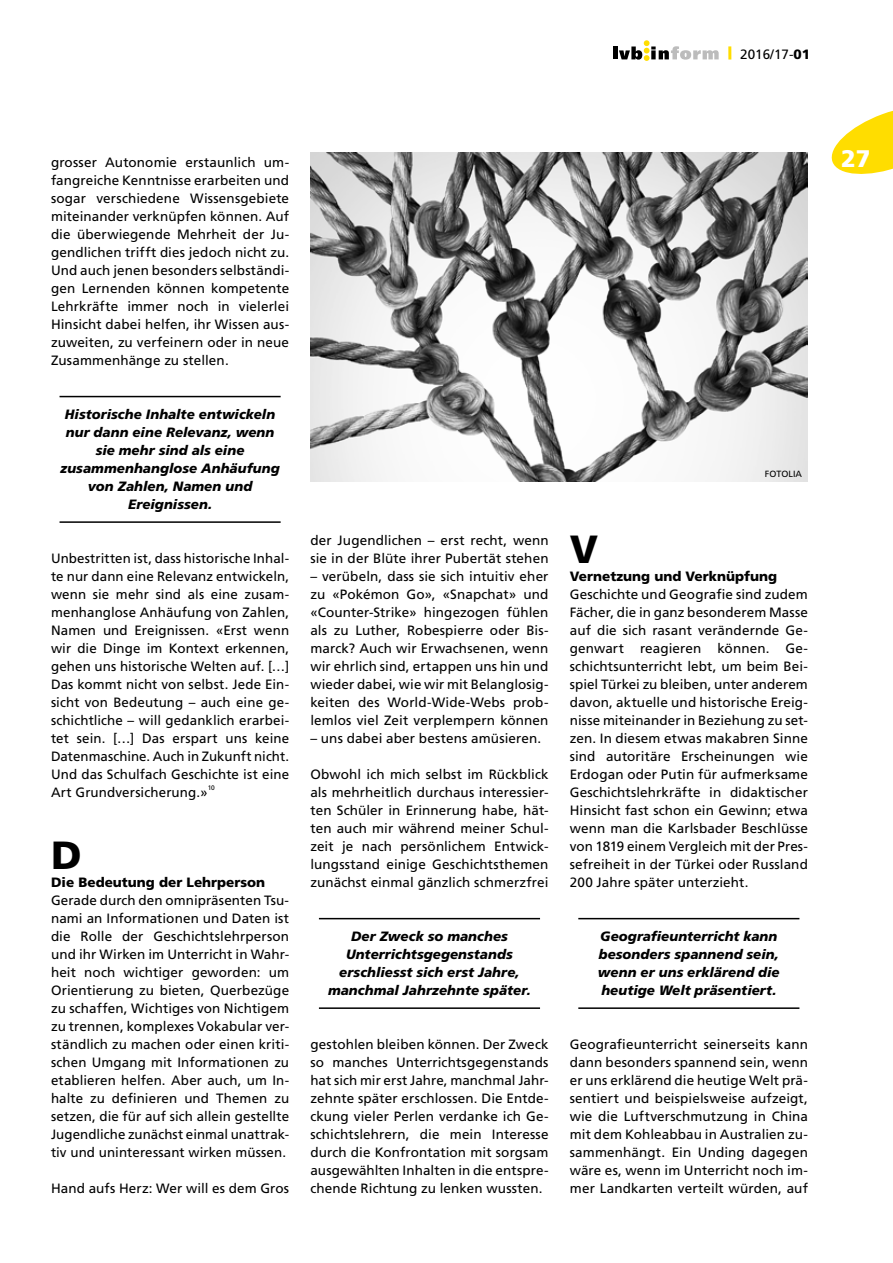
<style>
.page{position:relative;width:893px;height:1263px;background:#fff}
.page>*{position:absolute;margin:0;border:0;box-sizing:border-box;transform-origin:0 0}
.t1{font:900 39.3px "Frutiger LT Std";color:#000}
.t2{font:900 24px "Frutiger LT Std";color:#fff}
.t3{font:13.5px/18px "Frutiger LT Std";letter-spacing:.005em;color:#000;text-align:justify}
.t4{font:italic 900 13.5px/18px "Frutiger LT Std";letter-spacing:.005em;color:#000;text-align:center}
.t5{font:900 13.5px "Frutiger LT Std";color:#000}
.t6{font:9px "Frutiger LT Std";color:#000}
.t7{font:6.6px "Frutiger LT Std";color:#000}
.s1{font-weight:900}
</style>
<div class="page">
<svg style="left:831px;top:111px;width:61px;height:63px"></svg>
<hr style="left:613px;top:47px;width:4px;height:12px;background:#000">
<svg style="left:619px;top:40px;width:100px;height:21px"></svg>
<hr style="left:728px;top:46px;width:3px;height:14px;background:#fd0">
<img style="left:310px;top:152px;width:498px;height:329px">
<hr style="left:60px;top:396px;width:221px;height:1px;background:#000">
<hr style="left:60px;top:521px;width:221px;height:2px;background:#000">
<hr style="left:319px;top:918px;width:221px;height:1px;background:#000">
<hr style="left:319px;top:1007px;width:221px;height:2px;background:#000">
<hr style="left:578px;top:918px;width:221px;height:1px;background:#000">
<hr style="left:578px;top:1007px;width:221px;height:2px;background:#000">
<p class="t3" style="left:740px;top:45px;width:71px">2016/17-<span class="s1">01</span></p>
<p class="t3" style="left:51px;top:153px;width:240px">grosser Autonomie erstaunlich um&shy;fangreiche Kenntnisse erarbeiten und sogar verschiedene Wissensgebiete miteinander verknüpfen können. Auf die überwiegende Mehrheit der Ju&shy;gendlichen trifft dies jedoch nicht zu.<br>Und auch jenen besonders selbständi&shy;gen Lernenden können kompetente Lehrkräfte immer noch in vielerlei Hinsicht dabei helfen, ihr Wissen aus&shy;zuweiten, zu verfeinern oder in neue Zusammenhänge zu stellen.</p>
<p class="t4" style="left:60px;top:405px;width:221px">Historische Inhalte entwickeln nur dann eine Relevanz, wenn sie mehr sind als eine zusammenhanglose Anhäufung von Zahlen, Namen und<br>Ereignissen.</p>
<p class="t3" style="left:51px;top:549px;width:240px">Unbestritten ist, dass historische Inhal&shy;te nur dann eine Relevanz entwickeln, wenn sie mehr sind als eine zusam&shy;menhanglose Anhäufung von Zahlen, Namen und Ereignissen. «Erst wenn wir die Dinge im Kontext erkennen, gehen uns historische Welten auf. […] Das kommt nicht von selbst. Jede Ein&shy;sicht von Bedeutung – auch eine ge&shy;schichtliche – will gedanklich erarbei&shy;tet sein. […] Das erspart uns keine Datenmaschine. Auch in Zukunft nicht.<br>Und das Schulfach Geschichte ist eine Art Grundversicherung.»</p>
<p class="t7" style="left:208px;top:784px;width:9px">10</p>
<h1 class="t1" style="left:51px;top:831px;width:32px">D</h1>
<p class="t5" style="left:51px;top:874px;width:216px">Die Bedeutung der Lehrperson</p>
<p class="t3" style="left:51px;top:891px;width:240px">Gerade durch den omnipräsenten Tsu&shy;nami an Informationen und Daten ist die Rolle der Geschichtslehrperson und ihr Wirken im Unterricht in Wahr&shy;heit noch wichtiger geworden: um Orientierung zu bieten, Querbezüge zu schaffen, Wichtiges von Nichtigem zu trennen, komplexes Vokabular ver&shy;ständlich zu machen oder einen kriti&shy;schen Umgang mit Informationen zu etablieren helfen. Aber auch, um In&shy;halte zu definieren und Themen zu setzen, die für auf sich allein gestellte Jugendliche zunächst einmal unattrak&shy;tiv und uninteressant wirken müssen.</p>
<p class="t3" style="left:51px;top:1179px;width:240px">Hand aufs Herz: Wer will es dem Gros</p>
<p class="t6" style="left:765px;top:469px;width:39px">FOTOLIA</p>
<p class="t3" style="left:310px;top:531px;width:240px">der Jugendlichen – erst recht, wenn sie in der Blüte ihrer Pubertät stehen</p>
<p class="t3" style="left:310px;top:567px;width:240px">– verübeln, dass sie sich intuitiv eher zu «Pokémon Go», «Snapchat» und «Counter-Strike» hingezogen fühlen als zu Luther, Robespierre oder Bis&shy;marck? Auch wir Erwachsenen, wenn wir ehrlich sind, ertappen uns hin und wieder dabei, wie wir mit Belanglosig&shy;keiten des World-Wide-Webs prob&shy;lemlos viel Zeit verplempern können</p>
<p class="t3" style="left:310px;top:729px;width:232px">– uns dabei aber bestens amüsieren.</p>
<p class="t3" style="left:310px;top:765px;width:240px">Obwohl ich mich selbst im Rückblick als mehrheitlich durchaus interessier&shy;ten Schüler in Erinnerung habe, hät&shy;ten auch mir während meiner Schul&shy;zeit je nach persönlichem Entwick&shy;lungsstand einige Geschichtsthemen zunächst einmal gänzlich schmerzfrei</p>
<h1 class="t1" style="left:570px;top:525px;width:30px">V</h1>
<p class="t5" style="left:570px;top:568px;width:209px">Vernetzung und Verknüpfung</p>
<p class="t3" style="left:570px;top:585px;width:240px">Geschichte und Geografie sind zudem Fächer, die in ganz besonderem Masse auf die sich rasant verändernde Ge&shy;genwart reagieren können. Ge&shy;schichtsunterricht lebt, um beim Bei&shy;spiel Türkei zu bleiben, unter anderem davon, aktuelle und historische Ereig&shy;nisse miteinander in Beziehung zu set&shy;zen. In diesem etwas makabren Sinne sind autoritäre Erscheinungen wie Erdogan oder Putin für aufmerksame Geschichtslehrkräfte in didaktischer Hinsicht fast schon ein Gewinn; etwa wenn man die Karlsbader Beschlüsse von 1819 einem Vergleich mit der Pres&shy;sefreiheit in der Türkei oder Russland 200 Jahre später unterzieht.</p>
<p class="t4" style="left:328px;top:927px;width:204px">Der Zweck so manches<br>Unterrichtsgegenstands erschliesst sich erst Jahre, manchmal Jahrzehnte später.</p>
<p class="t4" style="left:598px;top:927px;width:183px;text-align:left">Geografieunterricht kann besonders spannend sein, wenn er uns erklärend die heutige Welt präsentiert.</p>
<p class="t3" style="left:310px;top:1035px;width:240px">gestohlen bleiben können. Der Zweck so manches Unterrichtsgegenstands hat sich mir erst Jahre, manchmal Jahr&shy;zehnte später erschlossen. Die Entde&shy;ckung vieler Perlen verdanke ich Ge&shy;schichtslehrern, die mein Interesse durch die Konfrontation mit sorgsam ausgewählten Inhalten in die entspre&shy;chende Richtung zu lenken wussten.</p>
<p class="t3" style="left:570px;top:1035px;width:240px">Geografieunterricht seinerseits kann dann besonders spannend sein, wenn er uns erklärend die heutige Welt prä&shy;sentiert und beispielsweise aufzeigt, wie die Luftverschmutzung in China mit dem Kohleabbau in Australien zu&shy;sammenhängt. Ein Unding dagegen wäre es, wenn im Unterricht noch im&shy;mer Landkarten verteilt würden, auf</p>
<h2 class="t2" style="left:841px;top:144px;width:31px">27</h2>
</div>
